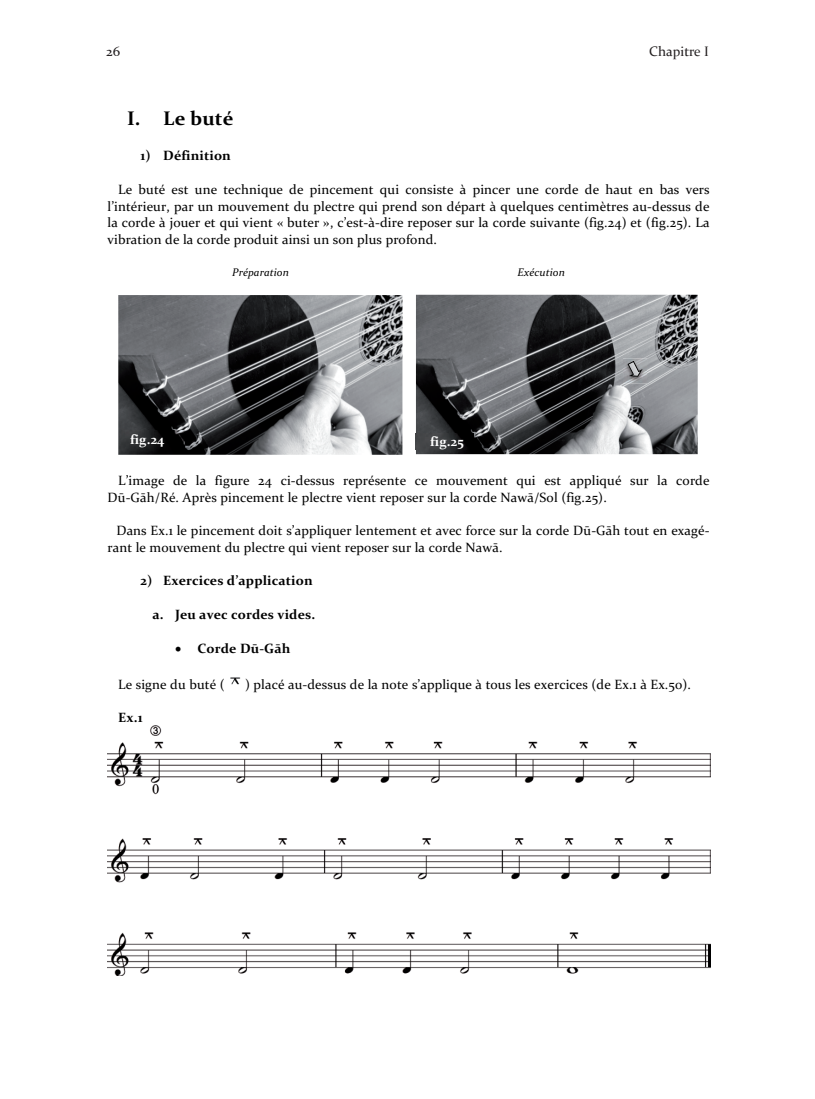
<style>
.page{position:relative;width:815px;height:1099px;background:#fff}
.page>*{position:absolute;margin:0;border:0;box-sizing:border-box;transform-origin:0 0}
.t1{font:700 19.75px "Constantia";letter-spacing:.005em;color:#000}
.t2{font:13.75px "Constantia";color:#231f20}
.t3{font:13.5px/16.8px "Constantia";letter-spacing:.01em;color:#000}
.t4{font:700 13.5px "Constantia";letter-spacing:.01em;color:#000}
.t5{font:700 13.5px "Constantia";color:#fff}
.t6{font:italic 11.12px "Constantia";letter-spacing:.005em;color:#000}
</style>
<div class="page">
<img style="left:118px;top:295px;width:284px;height:160px">
<img style="left:230px;top:677px;width:11px;height:8px">
<img style="left:107px;top:725px;width:603px;height:250px">
<img style="left:121px;top:431px;width:63px;height:18px">
<img style="left:416px;top:295px;width:282px;height:159px">
<img style="left:623px;top:358px;width:24px;height:25px">
<svg style="left:628px;top:361px;width:15px;height:16px"></svg>
<img style="left:415px;top:433px;width:59px;height:16px">
<p class="t2" style="left:106px;top:42px;width:16px">26</p>
<p class="t2" style="left:649px;top:42px;width:61px">Chapitre I</p>
<h1 class="t1" style="left:127px;top:105px;width:108px">I. Le buté</h1>
<p class="t4" style="left:141px;top:146px;width:92px">1) Définition</p>
<p class="t3" style="left:107px;top:180px;width:604px;text-align:justify;text-indent:11px">Le buté est une technique de pincement qui consiste à pincer une corde de haut en bas vers l’intérieur, par un mouvement du plectre qui prend son départ à quelques centimètres au-dessus de la corde à jouer et qui vient « buter », c’est-à-dire reposer sur la corde suivante (fig.24) et (fig.25). La vibration de la corde produit ainsi un son plus profond.</p>
<p class="t6" style="left:232px;top:264px;width:58px">Préparation</p>
<p class="t6" style="left:517px;top:264px;width:49px">Exécution</p>
<p class="t5" style="left:130px;top:430px;width:36px">fig.24</p>
<p class="t5" style="left:430px;top:432px;width:35px">fig.25</p>
<p class="t3" style="left:108px;top:471px;width:604px;text-indent:11px">L’image de la figure 24 ci-dessus représente ce mouvement qui est appliqué sur la corde<br>Dū-Gāh/Ré. Après pincement le plectre vient reposer sur la corde Nawā/Sol (fig.25).</p>
<p class="t3" style="left:107px;top:521px;width:604px;text-indent:9px">Dans Ex.1 le pincement doit s’appliquer lentement et avec force sur la corde Dū-Gāh tout en exagé&shy;rant le mouvement du plectre qui vient reposer sur la corde Nawā.</p>
<p class="t4" style="left:141px;top:571px;width:174px">2) Exercices d’application</p>
<p class="t4" style="left:153px;top:605px;width:164px">a. Jeu avec cordes vides.</p>
<p class="t4" style="left:175px;top:639px;width:117px">• Corde Dū-Gāh</p>
<p class="t3" style="left:118px;top:675px;width:108px">Le signe du buté (</p>
<p class="t3" style="left:245px;top:675px;width:447px">) placé au-dessus de la note s’applique à tous les exercices (de Ex.1 à Ex.50).</p>
<p class="t4" style="left:118px;top:708px;width:26px">Ex.1</p>
</div>
